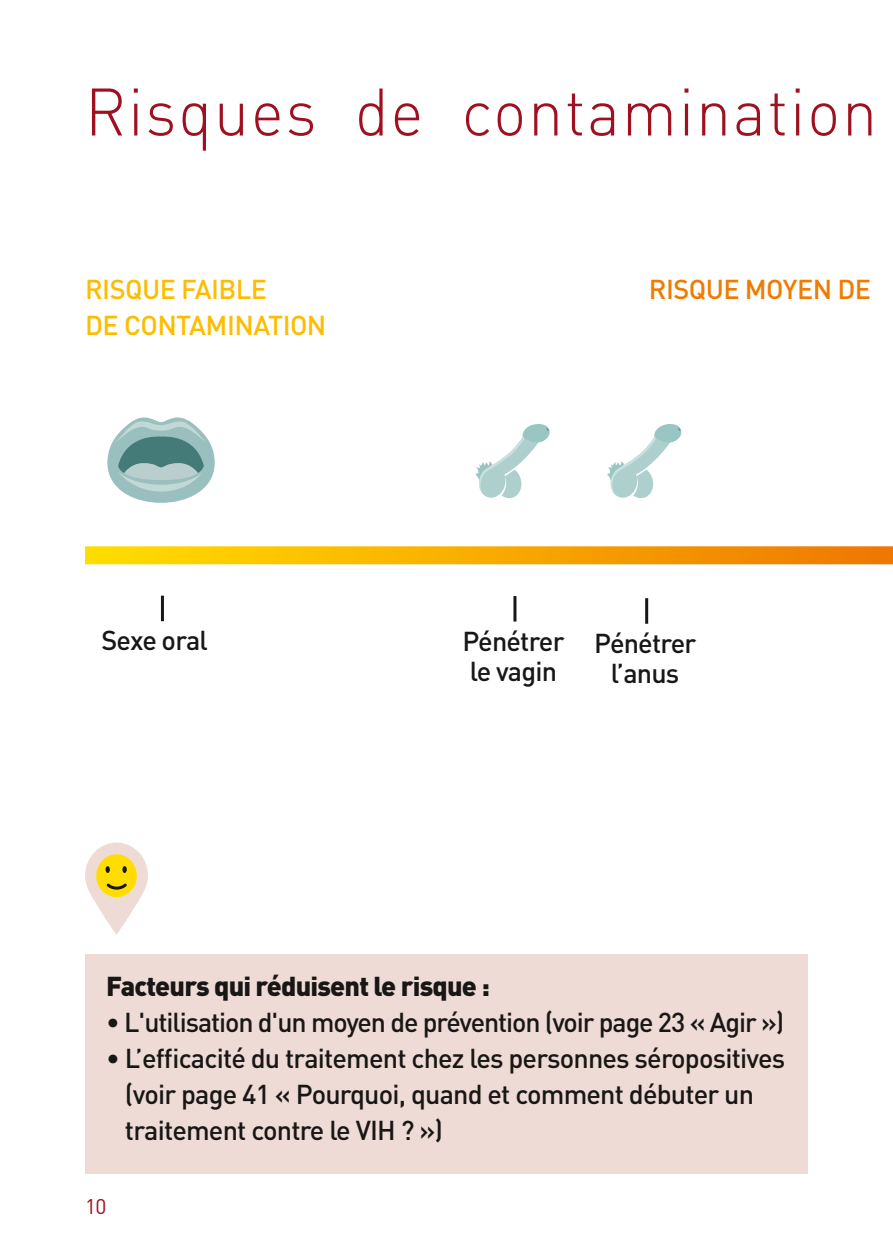
<style>
.page{position:relative;width:893px;height:1259px;background:#fff}
.page>*{position:absolute;margin:0;border:0;box-sizing:border-box;transform-origin:0 0}
.t1{font:300 66px "DIN Pro";letter-spacing:.03em;color:#9f1120;scale:.95 1}
.t2{font:500 27px/36px "DIN Pro";letter-spacing:-.03em;color:#181716}
.t3{font:900 27px "DIN Pro";letter-spacing:-.03em;color:#181716}
.t4{font:500 27px "DIN Pro";letter-spacing:-.02em;color:#fcbd00}
.t5{font:500 27px "DIN Pro";letter-spacing:-.02em;color:#ef7c00}
.t6{font:21px "DIN Pro";color:#9f1120}
</style>
<div class="page">
<div style="left:85px;top:954px;width:723px;height:220px;background:#efdbd5"></div>
<div style="left:85px;top:546px;width:808px;height:18px;background:linear-gradient(to right,#ffdf00,#e70)"></div>
<hr style="left:161px;top:595px;width:3px;height:26px;background:#181716">
<hr style="left:513px;top:596px;width:3px;height:25px;background:#181716">
<hr style="left:645px;top:598px;width:3px;height:26px;background:#181716">
<svg style="left:85px;top:842px;width:63px;height:93px"></svg>
<svg style="left:107px;top:417px;width:108px;height:86px"></svg>
<svg style="left:475px;top:424px;width:75px;height:75px"></svg>
<svg style="left:607px;top:424px;width:75px;height:74px"></svg>
<p class="t1" style="left:85px;top:67px;width:835px">Risques de contamination</p>
<p class="t4" style="left:85px;top:271px;width:183px">RISQUE FAIBLE</p>
<p class="t4" style="left:85px;top:307px;width:243px">DE CONTAMINATION</p>
<p class="t2" style="left:101px;top:621px;width:108px">Sexe oral</p>
<p class="t5" style="left:649px;top:271px;width:224px">RISQUE MOYEN DE</p>
<p class="t2" style="left:462px;top:625px;width:104px;line-height:30px">Pénétrer le vagin</p>
<p class="t2" style="left:594px;top:627px;width:104px;line-height:30px;text-align:center">Pénétrer l’anus</p>
<p class="t3" style="left:106px;top:967px;width:385px">Facteurs qui réduisent le risque :</p>
<p class="t2" style="left:106px;top:1003px;width:679px">• L'utilisation d'un moyen de prévention (voir page 23 « Agir »)</p>
<p class="t2" style="left:125px;top:1039px;width:662px;text-indent:-19px">• L’efficacité du traitement chez les personnes séropositives (voir page 41 « Pourquoi, quand et comment débuter un traitement contre le VIH ? »)</p>
<p class="t6" style="left:85px;top:1192px;width:23px">10</p>
</div>
